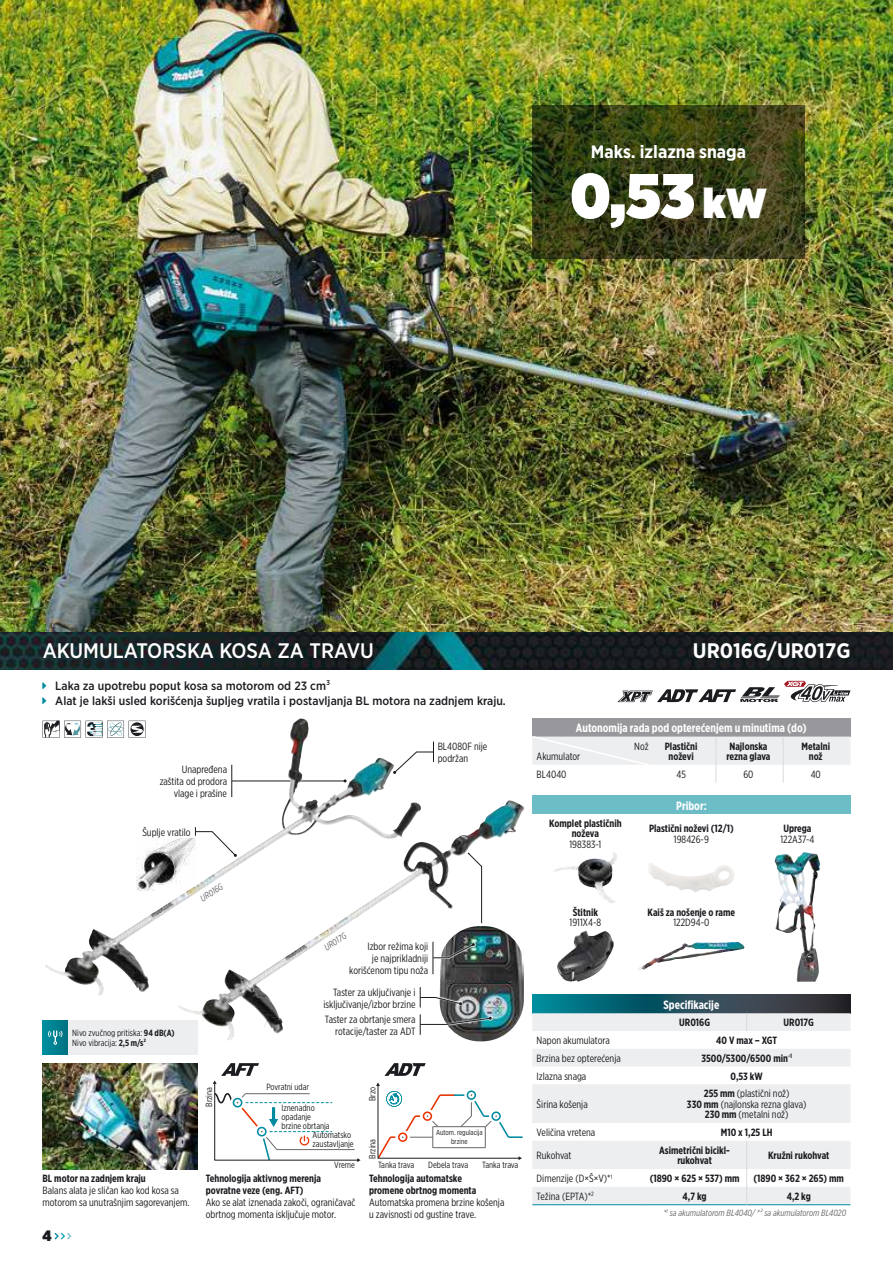
<style>
.page{position:relative;width:893px;height:1263px;background:#fff}
.page>*{position:absolute;margin:0;border:0;box-sizing:border-box;transform-origin:0 0}
.t1{font:900 63px "Gotham Narrow";color:#fff}
.t2{font:500 21px "Gotham Narrow";color:#fff}
.t3{font:700 21px "Gotham Narrow";color:#fff}
.t4{font:700 18px "Gotham Narrow";color:#fff}
.t5{font:900 15px "Gotham Narrow";color:#1b1c20}
.t6{font:500 12px/15px "Gotham Narrow";color:#1b1c20}
.t7{font:700 12px "Gotham X Narrow";color:#fff}
.t8{font:10.5px/12px "Gotham X Narrow";color:#1b1c20}
.t9{font:700 10.5px/10.5px "Gotham X Narrow";color:#1b1c20;text-align:center}
.t10{font:9px/9px "Gotham X Narrow";color:#1b1c20}
.t11{font:italic 9px "Gotham X Narrow";color:#68676c}
.t12{font:7.5px/9px "Gotham X Narrow";color:#1b1c20;text-align:center}
.s1{font-size:42px}
.s2{font-weight:700}
</style>
<div class="page">
<img style="left:0;top:631px;width:893px;height:39px">
<svg style="left:299px;top:779px;width:47px;height:4px"></svg>
<hr style="left:232px;top:781px;width:113px;height:1px;background:#1b1c20">
<img style="left:0;top:0;width:892px;height:631px">
<svg style="left:892px;top:0;width:1px;height:631px"></svg>
<img style="left:178px;top:801px;width:331px;height:239px">
<img style="left:45px;top:719px;width:254px;height:276px">
<img style="left:440px;top:926px;width:84px;height:115px">
<svg style="left:376px;top:1082px;width:147px;height:78px"></svg>
<div style="left:433px;top:1126px;width:52px;height:22px;border:1px solid #68676c"></div>
<img style="left:43px;top:1063px;width:154px;height:106px">
<svg style="left:43px;top:721px;width:103px;height:17px"></svg>
<div style="left:43px;top:1020px;width:25px;height:34px;background:linear-gradient(to bottom,#008090,#008090)"></div>
<div style="left:68px;top:1020px;width:129px;height:34px;background:#edeeef"></div>
<svg style="left:48px;top:1030px;width:15px;height:15px"></svg>
<div style="left:195px;top:831px;width:43px;height:27px;background:#fff"></div>
<svg style="left:195px;top:827px;width:42px;height:30px"></svg>
<svg style="left:617px;top:681px;width:233px;height:21px"></svg>
<svg style="left:532px;top:105px;width:272px;height:153px;background:#373e16"></svg>
<svg style="left:532px;top:994px;width:318px;height:19px;background:#1e5360"></svg>
<svg style="left:532px;top:1013px;width:318px;height:191px;fill:#edeeef"></svg>
<hr style="left:532px;top:1204px;width:111px;height:1px;background:#008ba0">
<hr style="left:643px;top:1204px;width:104px;height:1px;background:#008ba0">
<hr style="left:747px;top:1204px;width:103px;height:1px;background:#008ba0">
<svg style="left:746px;top:1141px;width:1px;height:63px"></svg>
<svg style="left:746px;top:1013px;width:1px;height:18px"></svg>
<div style="left:532px;top:795px;width:318px;height:19px;background:#6dbdc7"></div>
<img style="left:554px;top:852px;width:63px;height:51px">
<img style="left:648px;top:863px;width:86px;height:30px">
<img style="left:775px;top:852px;width:28px;height:65px">
<img style="left:557px;top:931px;width:29px;height:51px">
<img style="left:671px;top:942px;width:67px;height:10px">
<div style="left:532px;top:718px;width:318px;height:18px;background:#98989c"></div>
<svg style="left:532px;top:736px;width:318px;height:46px"></svg>
<svg style="left:213px;top:1063px;width:148px;height:99px"></svg>
<svg style="left:384px;top:1063px;width:42px;height:13px"></svg>
<svg style="left:432px;top:942px;width:44px;height:17px"></svg>
<svg style="left:434px;top:943px;width:41px;height:15px"></svg>
<svg style="left:419px;top:996px;width:44px;height:10px"></svg>
<hr style="left:433px;top:942px;width:1px;height:32px;background:#1b1c20">
<svg style="left:420px;top:987px;width:42px;height:20px"></svg>
<svg style="left:420px;top:1014px;width:72px;height:21px"></svg>
<hr style="left:232px;top:765px;width:1px;height:32px;background:#1b1c20">
<svg style="left:393px;top:742px;width:41px;height:32px"></svg>
<svg style="left:55px;top:1233px;width:16px;height:6px"></svg>
<h3 class="t4" style="left:591px;top:140px;width:157px">Maks. izlazna snaga</h3>
<h1 class="t1" style="left:570px;top:153px;width:198px">0,53 <span class="s1">kW</span></h1>
<h2 class="t2" style="left:43px;top:637px;width:333px">AKUMULATORSKA KOSA ZA TRAVU</h2>
<h2 class="t3" style="left:693px;top:637px;width:159px">UR016G/UR017G</h2>
<p class="t6" style="left:55px;top:678px;width:452px">Laka za upotrebu poput kosa sa motorom od 23 cm³<br>Alat je lakši usled korišćenja šupljeg vratila i postavljanja BL motora na zadnjem kraju.</p>
<p class="t8" style="left:160px;top:763px;width:69px;text-align:right">Unapređena zaštita od prodora vlage i prašine</p>
<p class="t8" style="left:142px;top:826px;width:50px">Šuplje vratilo</p>
<p class="t11" style="left:198px;top:895px;width:27px;rotate:-33deg">UR016G</p>
<p class="t10" style="left:72px;top:1028px;width:104px;line-height:9.8px">Nivo zvučnog pritiska: <span class="s2">94 dB(A)<br></span>Nivo vibracija: <span class="s2">2,5 m/s²</span></p>
<p class="t10" style="left:204px;top:1107px;width:21px;rotate:-90deg">Brzina</p>
<p class="t8" style="left:438px;top:740px;width:51px">BL4080F nije podržan</p>
<p class="t11" style="left:322px;top:943px;width:26px;rotate:-33deg">UR017G</p>
<p class="t8" style="left:349px;top:940px;width:80px;text-align:right">Izbor režima koji<br>je najprikladniji korišćenom tipu noža</p>
<p class="t8" style="left:323px;top:986px;width:94px;text-align:right">Taster za uključivanje i isključivanje/izbor brzine</p>
<p class="t8" style="left:325px;top:1013px;width:92px;text-align:right">Taster za obrtanje smera rotacije/taster za ADT</p>
<p class="t10" style="left:266px;top:1082px;width:44px">Povratni udar</p>
<p class="t10" style="left:281px;top:1103px;width:50px">Iznenadno opadanje brzine obrtanja</p>
<p class="t10" style="left:313px;top:1130px;width:43px">Automatsko zaustavljanje</p>
<p class="t10" style="left:368px;top:1101px;width:16px;rotate:-90deg">Brzo</p>
<p class="t10" style="left:368px;top:1159px;width:21px;rotate:-90deg">Brzina</p>
<p class="t12" style="left:436px;top:1128px;width:48px">Autom. regulacija brzine</p>
<p class="t10" style="left:334px;top:1160px;width:22px">Vreme</p>
<p class="t10" style="left:378px;top:1160px;width:38px">Tanka trava</p>
<p class="t10" style="left:428px;top:1160px;width:41px">Debela trava</p>
<p class="t10" style="left:482px;top:1160px;width:38px">Tanka trava</p>
<p class="t9" style="left:43px;top:1173px;width:105px">BL motor na zadnjem kraju</p>
<p class="t8" style="left:43px;top:1184px;width:148px">Balans alata je sličan kao kod kosa sa motorom sa unutrašnjim sagorevanjem.</p>
<h3 class="t5" style="left:43px;top:1225px;width:11px">4</h3>
<p class="t9" style="left:206px;top:1172px;width:117px;line-height:12px;text-align:left">Tehnologija aktivnog merenja povratne veze (eng. AFT)</p>
<p class="t8" style="left:206px;top:1196px;width:151px">Ako se alat iznenada zakoči, ograničavač obrtnog momenta isključuje motor.</p>
<p class="t9" style="left:369px;top:1172px;width:109px;line-height:12px;text-align:left">Tehnologija automatske promene obrtnog momenta</p>
<p class="t8" style="left:369px;top:1196px;width:137px">Automatska promena brzine košenja u zavisnosti od gustine trave.</p>
<p class="t7" style="left:576px;top:720px;width:232px">Autonomija rada pod opterećenjem u minutima (do)</p>
<p class="t8" style="left:634px;top:740px;width:16px">Nož</p>
<p class="t8" style="left:537px;top:750px;width:45px">Akumulator</p>
<p class="t9" style="left:665px;top:741px;width:34px">Plastični noževi</p>
<p class="t9" style="left:726px;top:741px;width:46px;text-align:left">Najlonska rezna glava</p>
<p class="t9" style="left:801px;top:741px;width:30px">Metalni nož</p>
<p class="t8" style="left:537px;top:768px;width:31px">BL4040</p>
<p class="t8" style="left:676px;top:768px;width:11px">45</p>
<p class="t8" style="left:743px;top:768px;width:12px">60</p>
<p class="t8" style="left:811px;top:768px;width:12px">40</p>
<p class="t9" style="left:549px;top:818px;width:74px">Komplet plastičnih noževa</p>
<p class="t8" style="left:569px;top:838px;width:33px">198383-1</p>
<p class="t9" style="left:573px;top:907px;width:27px">Štitnik</p>
<p class="t8" style="left:570px;top:916px;width:33px">1911X4-8</p>
<p class="t7" style="left:676px;top:798px;width:32px">Pribor:</p>
<p class="t9" style="left:649px;top:823px;width:86px">Plastični noževi (12/1)</p>
<p class="t8" style="left:674px;top:833px;width:37px">198426-9</p>
<p class="t9" style="left:648px;top:907px;width:89px">Kaiš za nošenje o rame</p>
<p class="t8" style="left:673px;top:916px;width:38px">122D94-0</p>
<p class="t9" style="left:783px;top:823px;width:30px">Uprega</p>
<p class="t8" style="left:780px;top:833px;width:36px">122A37-4</p>
<p class="t7" style="left:663px;top:997px;width:57px">Specifikacije</p>
<p class="t9" style="left:679px;top:1017px;width:32px">UR016G</p>
<p class="t9" style="left:784px;top:1017px;width:32px">UR017G</p>
<p class="t8" style="left:537px;top:1034px;width:75px">Napon akumulatora</p>
<p class="t9" style="left:716px;top:1035px;width:63px">40 V max – XGT</p>
<p class="t8" style="left:537px;top:1052px;width:86px">Brzina bez opterećenja</p>
<p class="t9" style="left:701px;top:1053px;width:92px">3500/5300/6500 min<sup>-1</sup></p>
<p class="t8" style="left:537px;top:1070px;width:51px">Izlazna snaga</p>
<p class="t9" style="left:731px;top:1070px;width:34px">0,53 kW</p>
<p class="t8" style="left:537px;top:1098px;width:53px">Širina košenja</p>
<p class="t8" style="left:687px;top:1088px;width:121px;line-height:10.5px;text-align:center"><span class="s2">255 mm</span> (plastični nož)<br><span class="s2">330 mm</span> (najlonska rezna glava)<br><span class="s2">230 mm</span> (metalni nož)</p>
<p class="t8" style="left:537px;top:1126px;width:60px">Veličina vretena</p>
<p class="t9" style="left:721px;top:1127px;width:53px">M10 x 1,25 LH</p>
<p class="t8" style="left:537px;top:1149px;width:36px">Rukohvat</p>
<p class="t9" style="left:659px;top:1145px;width:72px">Asimetrični bicikl&shy;rukohvat</p>
<p class="t9" style="left:768px;top:1150px;width:63px">Kružni rukohvat</p>
<p class="t8" style="left:537px;top:1172px;width:77px">Dimenzije (D×Š×V)*<sup>1</sup></p>
<p class="t9" style="left:650px;top:1173px;width:91px">(1890 × 625 × 537) mm</p>
<p class="t9" style="left:753px;top:1173px;width:92px">(1890 × 362 × 265) mm</p>
<p class="t8" style="left:537px;top:1190px;width:59px">Težina (EPTA)*<sup>2</sup></p>
<p class="t9" style="left:683px;top:1191px;width:26px">4,7 kg</p>
<p class="t9" style="left:787px;top:1191px;width:26px">4,2 kg</p>
<p class="t11" style="left:664px;top:1208px;width:184px">*<sup>1</sup> sa akumulatorom BL4040/ *² sa akumulatorom BL4020</p>
</div>
